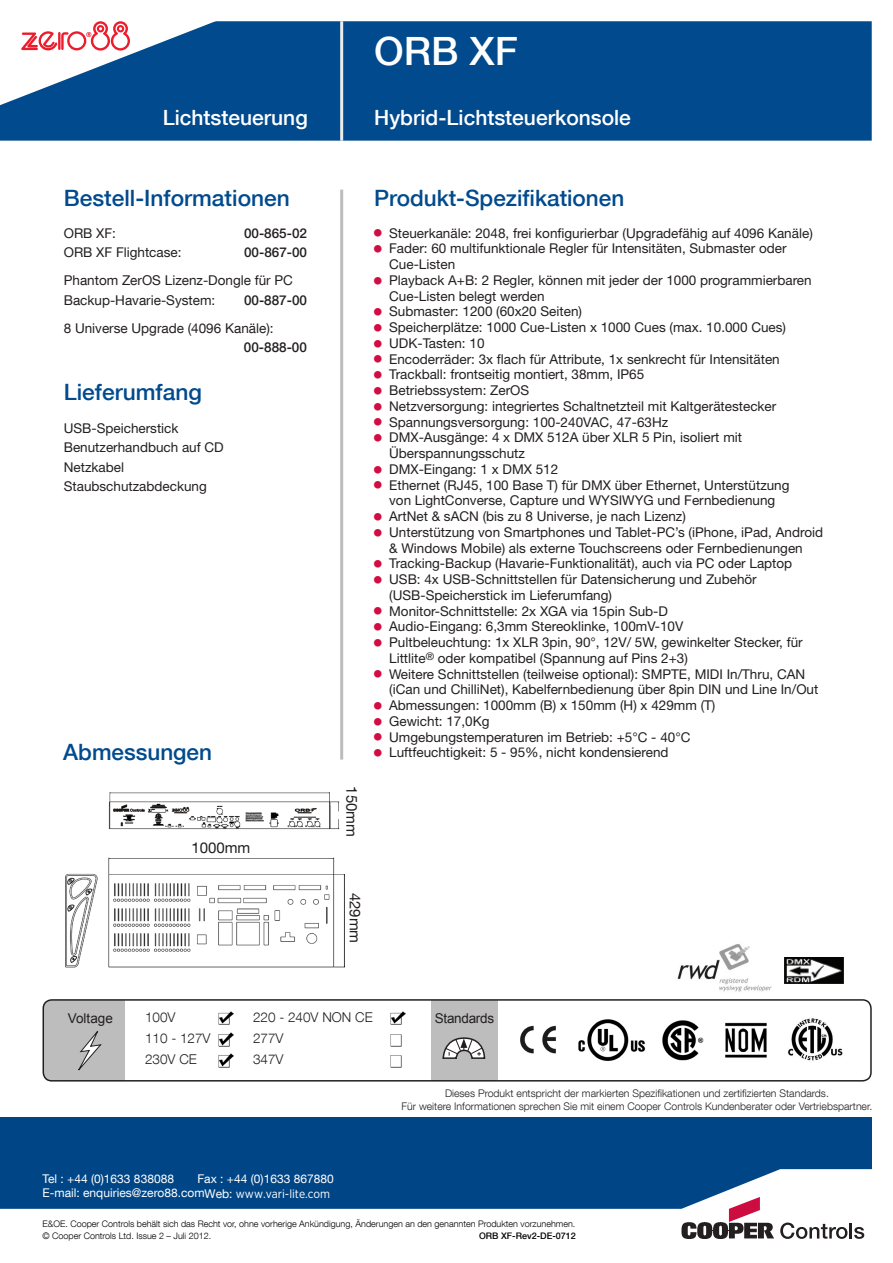
<style>
.page{position:relative;width:893px;height:1263px;background:#fff}
.page>*{position:absolute;margin:0;border:0;box-sizing:border-box;transform-origin:0 0}
.t1{font:500 39px "Helvetica Neue LT Com";color:#fff}
.t2{font:500 22.5px "Helvetica Neue LT Com";color:#004a8d}
.t3{font:500 21px "Helvetica Neue LT Com";color:#fff}
.t4{font:15px "Helvetica Neue LT Com";color:#231f20}
.t5{font:13.5px/15.8px "Helvetica Neue";color:#231f20}
.t6{font:13.5px/19.5px "Helvetica Neue LT Com";color:#231f20}
.t7{font:300 13.5px "Helvetica Neue LT Com";color:#231f20}
.t8{font:500 13.5px "Helvetica Neue";color:#231f20}
.t9{font:500 13.5px "Helvetica Neue LT Com";color:#231f20}
.t10{font:13.5px "Arial";letter-spacing:-.02em;color:#231f20}
.t11{font:13.5px "Arial";color:#231f20}
.t12{font:12px "Helvetica Neue LT Com";color:#fff}
.t13{font:300 10.5px/12.6px "Helvetica Neue LT Com";color:#231f20;text-align:center}
.t14{font:300 9px/12px "Helvetica Neue LT Com";color:#000}
.t15{font:500 9px "Helvetica Neue LT Com";color:#000}
.s1{font-weight:500}
.s2{font-family:"Gotham Narrow"}
</style>
<div class="page">
<div style="left:0;top:1117px;width:872px;height:93px;background:#004687"></div>
<svg style="left:0;top:1169px;width:872px;height:68px"></svg>
<svg style="left:681px;top:1197px;width:93px;height:42px"></svg>
<svg style="left:780px;top:1222px;width:84px;height:17px"></svg>
<div style="left:0;top:21px;width:872px;height:120px;background:#004a8d"></div>
<hr style="left:340px;top:21px;width:3px;height:120px;background:#ececec">
<svg style="left:0;top:21px;width:252px;height:84px"></svg>
<div style="left:58px;top:1000px;width:66px;height:81px;background:#bcbdbc"></div>
<div style="left:43px;top:1000px;width:66px;height:81px;background:#bcbdbc;border-radius:9px"></div>
<div style="left:431px;top:1000px;width:66px;height:80px;background:#bcbdbc"></div>
<div style="left:43px;top:999px;width:829px;height:82px;border:2px solid #231f20;border-radius:9px"></div>
<svg style="left:442px;top:1037px;width:44px;height:22px"></svg>
<svg style="left:78px;top:1031px;width:24px;height:40px"></svg>
<img style="left:788px;top:1018px;width:55px;height:43px">
<img style="left:662px;top:1020px;width:41px;height:41px">
<img style="left:725px;top:1022px;width:42px;height:36px">
<img style="left:520px;top:1025px;width:36px;height:28px">
<img style="left:578px;top:1019px;width:68px;height:42px">
<img style="left:218px;top:1054px;width:16px;height:13px">
<img style="left:390px;top:1034px;width:12px;height:12px">
<img style="left:390px;top:1055px;width:12px;height:12px">
<hr style="left:340px;top:190px;width:3px;height:570px;background:#bcbdbc">
<img style="left:218px;top:1033px;width:16px;height:13px">
<img style="left:218px;top:1011px;width:16px;height:14px">
<img style="left:390px;top:1011px;width:16px;height:14px">
<img style="left:66px;top:793px;width:278px;height:175px">
<img style="left:677px;top:944px;width:95px;height:48px">
<img style="left:784px;top:957px;width:59px;height:26px">
<p class="t1" style="left:374px;top:28px;width:145px">ORB XF</p>
<p class="t3" style="left:163px;top:105px;width:147px">Lichtsteuerung</p>
<p class="t3" style="left:374px;top:105px;width:258px">Hybrid-Lichtsteuerkonsole</p>
<p class="t2" style="left:64px;top:184px;width:228px">Bestell-Informationen</p>
<p class="t5" style="left:64px;top:225px;width:54px">ORB XF:</p>
<p class="t8" style="left:244px;top:225px;width:65px">00-865-02</p>
<p class="t5" style="left:64px;top:245px;width:119px">ORB XF Flightcase:</p>
<p class="t8" style="left:244px;top:245px;width:65px">00-867-00</p>
<p class="t6" style="left:64px;top:271px;width:231px">Phantom ZerOS Lizenz-Dongle für PC<br>Backup-Havarie-System:</p>
<p class="t9" style="left:244px;top:292px;width:65px">00-887-00</p>
<p class="t6" style="left:244px;top:318px;width:65px;text-indent:-180px">8 Universe Upgrade (4096 Kanäle):<br><span class="s1">00-888-00</span></p>
<p class="t2" style="left:64px;top:379px;width:140px">Lieferumfang</p>
<p class="t5" style="left:64px;top:418px;width:162px;line-height:19.5px">USB-Speicherstick<br>Benutzerhandbuch auf CD<br>Netzkabel<br>Staubschutzabdeckung</p>
<p class="t2" style="left:63px;top:738px;width:150px">Abmessungen</p>
<p class="t4" style="left:191px;top:839px;width:60px">1000mm</p>
<p class="t4" style="left:361px;top:786px;width:52px;rotate:90deg">150mm</p>
<p class="t2" style="left:374px;top:184px;width:252px">Produkt-Spezifikationen</p>
<p class="t5" style="left:374px;top:225px;width:440px"><sup>■</sup> Steuerkanäle: 2048, frei konfigurierbar (Upgradefähig auf 4096 Kanäle)</p>
<p class="t5" style="left:389px;top:240px;width:399px;text-indent:-15px"><sup>■</sup> Fader: 60 multifunktionale Regler für Intensitäten, Submaster oder<br>Cue-Listen</p>
<p class="t5" style="left:389px;top:272px;width:424px;text-indent:-15px"><sup>■</sup> Playback A+B: 2 Regler, können mit jeder der 1000 programmierbaren<br>Cue-Listen belegt werden</p>
<p class="t5" style="left:374px;top:303px;width:209px"><sup>■</sup> Submaster: 1200 (60x20 Seiten)</p>
<p class="t5" style="left:374px;top:319px;width:413px"><sup>■</sup> Speicherplätze: 1000 Cue-Listen x 1000 Cues (max. 10.000 Cues)</p>
<p class="t5" style="left:374px;top:335px;width:112px"><sup>■</sup> UDK-Tasten: 10</p>
<p class="t5" style="left:374px;top:351px;width:407px"><sup>■</sup> Encoderräder: 3x flach für Attribute, 1x senkrecht für Intensitäten</p>
<p class="t5" style="left:374px;top:366px;width:272px"><sup>■</sup> Trackball: frontseitig montiert, 38mm, IP65</p>
<p class="t5" style="left:374px;top:382px;width:157px"><sup>■</sup> Betriebssystem: ZerOS</p>
<p class="t5" style="left:374px;top:398px;width:404px"><sup>■</sup> Netzversorgung: integriertes Schaltnetzteil mit Kaltgerätestecker</p>
<p class="t5" style="left:374px;top:414px;width:296px"><sup>■</sup> Spannungsversorgung: 100-240VAC, 47-63Hz</p>
<p class="t5" style="left:389px;top:429px;width:354px;text-indent:-15px"><sup>■</sup> DMX-Ausgänge: 4 x DMX 512A über XLR 5 Pin, isoliert mit<br>Überspannungsschutz</p>
<p class="t5" style="left:374px;top:461px;width:186px"><sup>■</sup> DMX-Eingang: 1 x DMX 512</p>
<p class="t5" style="left:374px;top:477px;width:417px;text-align:center"><sup>■</sup> Ethernet (RJ45, 100 Base T) für DMX über Ethernet, Unterstützung von LightConverse, Capture und WYSIWYG und Fernbedienung</p>
<p class="t5" style="left:374px;top:508px;width:313px"><sup>■</sup> ArtNet &amp; sACN (bis zu 8 Universe, je nach Lizenz)</p>
<p class="t5" style="left:374px;top:524px;width:450px;text-align:center"><sup>■</sup> Unterstützung von Smartphones und Tablet-PC’s (iPhone, iPad, Android &amp; Windows Mobile) als externe Touchscreens oder Fernbedienungen</p>
<p class="t5" style="left:374px;top:555px;width:420px"><sup>■</sup> Tracking-Backup (Havarie-Funktionalität), auch via PC oder Laptop</p>
<p class="t5" style="left:389px;top:571px;width:369px;text-indent:-15px"><sup>■</sup> USB: 4x USB-Schnittstellen für Datensicherung und Zubehör (USB-Speicherstick im Lieferumfang)</p>
<p class="t5" style="left:374px;top:603px;width:295px"><sup>■</sup> Monitor-Schnittstelle: 2x XGA via 15pin Sub-D</p>
<p class="t5" style="left:374px;top:618px;width:311px"><sup>■</sup> Audio-Eingang: 6,3mm Stereoklinke, 100mV-10V</p>
<p class="t5" style="left:389px;top:634px;width:415px;text-indent:-15px"><sup>■</sup> Pultbeleuchtung: 1x XLR 3pin, 90°, 12V/ 5W, gewinkelter Stecker, für<br>Littlite<sup>®</sup> oder kompatibel (Spannung auf Pins 2+3)</p>
<p class="t5" style="left:389px;top:666px;width:431px;text-indent:-15px"><sup>■</sup> Weitere Schnittstellen (teilweise optional): SMPTE, MIDI In/Thru, CAN (iCan und ChilliNet), Kabelfernbedienung über 8pin DIN und Line In/Out</p>
<p class="t5" style="left:374px;top:697px;width:343px"><sup>■</sup> Abmessungen: 1000mm (B) x 150mm (H) x 429mm (T)</p>
<p class="t5" style="left:374px;top:713px;width:117px"><sup>■</sup> Gewicht: 17,0Kg</p>
<p class="t5" style="left:374px;top:729px;width:318px"><sup>■</sup> Umgebungstemperaturen im Betrieb: +5°C - 40°C</p>
<p class="t5" style="left:374px;top:744px;width:296px"><sup>■</sup> Luftfeuchtigkeit: 5 - 95%, nicht kondensierend</p>
<p class="t4" style="left:364px;top:892px;width:52px;rotate:90deg">429mm</p>
<p class="t7" style="left:145px;top:1009px;width:32px">100V</p>
<p class="t7" style="left:253px;top:1009px;width:121px">220 - 240V NON CE</p>
<p class="t7" style="left:145px;top:1030px;width:67px">110 - 127V</p>
<p class="t7" style="left:253px;top:1030px;width:32px">277V</p>
<p class="t7" style="left:145px;top:1051px;width:53px">230V CE</p>
<p class="t7" style="left:253px;top:1051px;width:32px">347V</p>
<p class="t11" style="left:68px;top:1010px;width:47px">Voltage</p>
<p class="t10" style="left:435px;top:1010px;width:61px">Standards</p>
<p class="t12" style="left:43px;top:1171px;width:133px">Tel : +44 (0)1633 838088</p>
<p class="t12" style="left:197px;top:1171px;width:138px">Fax : +44 (0)1633 867880</p>
<p class="t12" style="left:43px;top:1186px;width:289px">E-mail: enquiries@zero88.comWeb: <span class="s2">www.vari-lite.com</span></p>
<p class="t13" style="left:402px;top:1087px;width:472px">Dieses Produkt entspricht der markierten Spezifikationen und zertifizierten Standards.<br>Für weitere Informationen sprechen Sie mit einem Cooper Controls Kundenberater oder Vertriebspartner.</p>
<p class="t14" style="left:43px;top:1218px;width:534px">E&amp;OE. Cooper Controls behält sich das Recht vor, ohne vorherige Ankündigung, Änderungen an den genannten Produkten vorzunehmen. © Cooper Controls Ltd. Issue 2 – Juli 2012.</p>
<p class="t15" style="left:479px;top:1230px;width:98px">ORB XF-Rev2-DE-0712</p>
</div>
